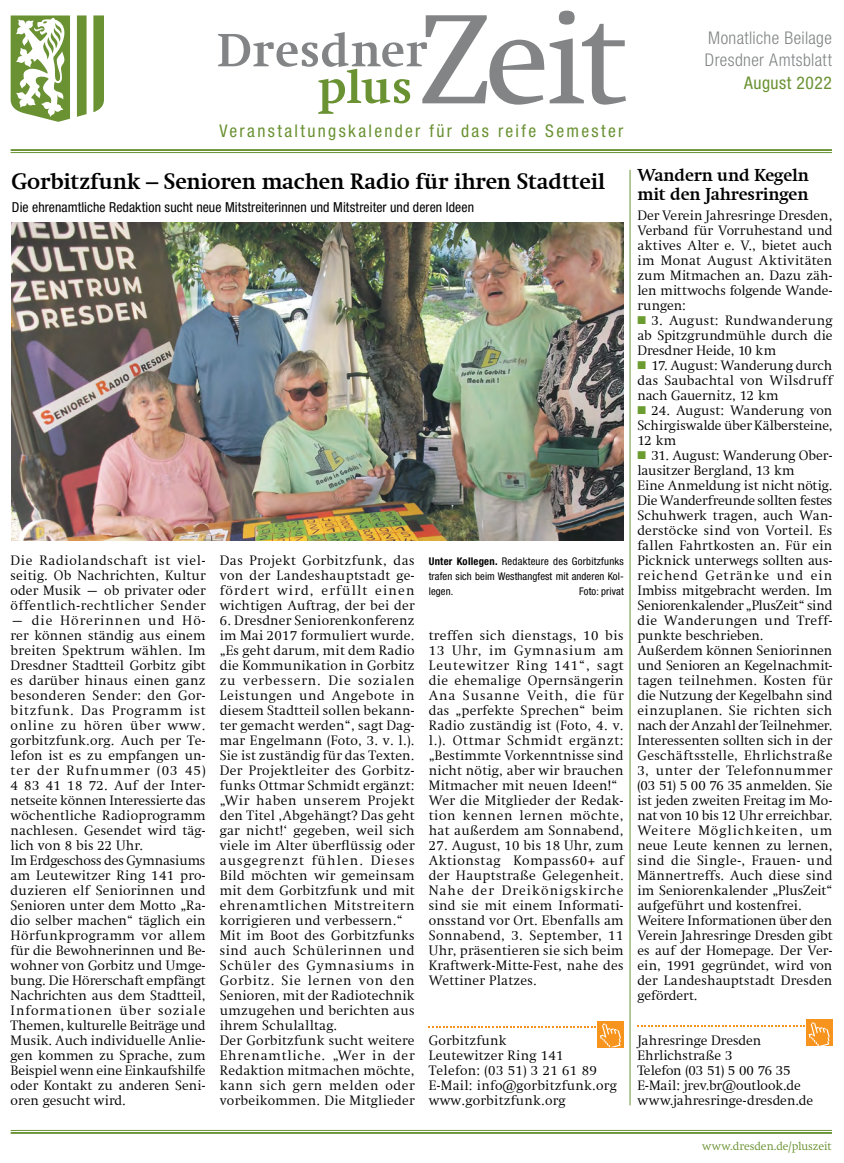
<style>
.page{position:relative;width:844px;height:1163px;background:#fff}
.page>*{position:absolute;margin:0;border:0;box-sizing:border-box;transform-origin:0 0}
.Pluszeit_Über_2spalt{font:700 22.5px "Swift Com";letter-spacing:-.01em;color:#000}
.Pluszeit_Kopf_Datum{font:condensed 17.5px "Helvetica Neue LT";letter-spacing:.13em;color:#6a9233}
.Pluszeit_Kopf_rechts{font:300 condensed 17.5px/22.5px "Helvetica Neue LT";letter-spacing:.02em;color:#828485}
.Pluszeit_Über_1spalt{font:700 17.5px/18.8px "Swift Com";letter-spacing:-.01em;color:#000}
.Pluszeit_Kopf_Datum-2{font:condensed 17.5px "Helvetica Neue LT";letter-spacing:.035em;color:#6a9233}
.Pluszeit_Fliesstext{font:300 13.75px/15px "Swift Com";letter-spacing:.02em;color:#000;text-align:justify}
.Pluszeit_Fliesstext-2{font:300 13.75px/15px "Swift Com";color:#000}
.Pluszeit_Subline{font:condensed 13.75px "Helvetica Neue LT";letter-spacing:.005em;color:#000}
.Pluszeit_Fliesstext-3{font:300 13.75px "Swift Com";letter-spacing:-.005em;color:#000}
.Pluszeit_Fliesstext-4{font:300 13.75px "Swift Com";letter-spacing:-.015em;color:#000}
.Fliesstext{font:300 11.25px "Swift";color:#6a9233}
.Bildunterschrift{font:condensed 10.62px/15px "Helvetica Neue LT";letter-spacing:.01em;color:#000;text-align:justify}
.s1{font-weight:700}
.s2{color:#6b9c30}
</style>
<div class="page">
<hr style="left:11px;top:1129px;width:820px;height:1px;background:#6a9233">
<hr style="left:11px;top:1131px;width:820px;height:2px;background:#6a9233">
<svg style="left:218px;top:11px;width:408px;height:103px"></svg>
<svg style="left:77px;top:15px;width:10px;height:102px"></svg>
<svg style="left:11px;top:15px;width:59px;height:107px"></svg>
<svg style="left:93px;top:15px;width:11px;height:97px"></svg>
<hr style="left:11px;top:152px;width:820px;height:1px;background:#6a9233">
<hr style="left:11px;top:149px;width:820px;height:2px;background:#6a9233">
<hr style="left:629px;top:170px;width:1px;height:935px;background:#6a9233">
<img style="left:11px;top:222px;width:612px;height:318px">
<div style="left:806px;top:1019px;width:26px;height:26px;background:#f7941e"></div>
<svg style="left:637px;top:1022px;width:192px;height:23px"></svg>
<div style="left:597px;top:1020px;width:26px;height:26px;background:#f7941e"></div>
<svg style="left:428px;top:1023px;width:192px;height:23px"></svg>
<p class="Pluszeit_Kopf_rechts" style="left:704px;top:26px;width:128px">Monatliche Beilage<br>Dresdner Amtsblatt</p>
<p class="Pluszeit_Kopf_Datum-2" style="left:744px;top:73px;width:89px">August 2022</p>
<p class="Pluszeit_Kopf_Datum" style="left:219px;top:120px;width:405px">Veranstaltungskalender für das reife Semester</p>
<p class="Pluszeit_Über_2spalt" style="left:12px;top:168px;width:594px">Gorbitzfunk – Senioren machen Radio für ihren Stadtteil</p>
<p class="Pluszeit_Subline" style="left:12px;top:199px;width:463px">Die ehrenamtliche Redaktion sucht neue Mitstreiterinnen und Mitstreiter und deren Ideen</p>
<p class="Pluszeit_Fliesstext" style="left:11px;top:553px;width:196px">Die Radiolandschaft ist viel&shy;seitig. Ob Nachrichten, Kultur oder Musik – ob privater oder öffentlich-rechtlicher Sender</p>
<p class="Pluszeit_Fliesstext" style="left:11px;top:613px;width:196px">– die Hörerinnen und Hö&shy;rer können ständig aus einem breiten Spektrum wählen. Im Dresdner Stadtteil Gorbitz gibt es darüber hinaus einen ganz besonderen Sender: den Gor&shy;bitzfunk. Das Programm ist online zu hören über www. gorbitzfunk.org. Auch per Te&shy;lefon ist es zu empfangen un&shy;ter der Rufnummer (03 45)<br>4 83 41 18 72. Auf der Inter&shy;netseite können Interessierte das wöchentliche Radioprogramm nachlesen. Gesendet wird täg&shy;lich von 8 bis 22 Uhr.</p>
<p class="Pluszeit_Fliesstext" style="left:11px;top:853px;width:196px">Im Erdgeschoss des Gymnasiums am Leutewitzer Ring 141 pro&shy;duzieren elf Seniorinnen und Senioren unter dem Motto „Ra&shy;dio selber machen“ täglich ein Hörfunkprogramm vor allem für die Bewohnerinnen und Be&shy;wohner von Gorbitz und Umge&shy;bung. Die Hörerschaft empfängt Nachrichten aus dem Stadtteil, Informationen über soziale Themen, kulturelle Beiträge und Musik. Auch individuelle Anlie&shy;gen kommen zu Sprache, zum Beispiel wenn eine Einkaufshilfe oder Kontakt zu anderen Seni&shy;oren gesucht wird.</p>
<p class="Pluszeit_Fliesstext" style="left:220px;top:553px;width:196px">Das Projekt Gorbitzfunk, das von der Landeshauptstadt ge&shy;fördert wird, erfüllt einen wichtigen Auftrag, der bei der</p>
<p class="Pluszeit_Fliesstext" style="left:220px;top:613px;width:196px">6. Dresdner Seniorenkonferenz im Mai 2017 formuliert wurde. „Es geht darum, mit dem Radio die Kommunikation in Gorbitz zu verbessern. Die sozialen Leistungen und Angebote in diesem Stadtteil sollen bekann&shy;ter gemacht werden“, sagt Dag&shy;mar Engelmann (Foto, 3. v. l.).<br>Sie ist zuständig für das Texten.</p>
<p class="Pluszeit_Fliesstext" style="left:220px;top:763px;width:196px">Der Projektleiter des Gorbitz&shy;funks Ottmar Schmidt ergänzt: „Wir haben unserem Projekt den Titel ‚Abgehängt? Das geht gar nicht!‘ gegeben, weil sich viele im Alter überflüssig oder ausgegrenzt fühlen. Dieses Bild möchten wir gemeinsam mit dem Gorbitzfunk und mit ehrenamtlichen Mitstreitern korrigieren und verbessern.“</p>
<p class="Pluszeit_Fliesstext" style="left:220px;top:928px;width:196px">Mit im Boot des Gorbitzfunks sind auch Schülerinnen und Schüler des Gymnasiums in Gorbitz. Sie lernen von den Senioren, mit der Radiotechnik umzugehen und berichten aus ihrem Schulalltag.</p>
<p class="Pluszeit_Fliesstext" style="left:220px;top:1033px;width:196px">Der Gorbitzfunk sucht weitere Ehrenamtliche. „Wer in der Redaktion mitmachen möchte, kann sich gern melden oder vorbeikommen. Die Mitglieder</p>
<p class="Bildunterschrift" style="left:428px;top:553px;width:196px"><span class="s1">Unter Kollegen.</span> Redakteure des Gorbitzfunks trafen sich beim Westhangfest mit anderen Kol&shy;legen.</p>
<p class="Bildunterschrift" style="left:579px;top:583px;width:46px">Foto: privat</p>
<p class="Pluszeit_Fliesstext" style="left:428px;top:628px;width:196px">treffen sich dienstags, 10 bis 13 Uhr, im Gymnasium am Leutewitzer Ring 141“, sagt die ehemalige Opernsängerin Ana Susanne Veith, die für das „perfekte Sprechen“ beim Radio zuständig ist (Foto, 4. v. l.). Ottmar Schmidt ergänzt: „Bestimmte Vorkenntnisse sind nicht nötig, aber wir brauchen Mitmacher mit neuen Ideen!“</p>
<p class="Pluszeit_Fliesstext" style="left:428px;top:793px;width:196px">Wer die Mitglieder der Redak&shy;tion kennen lernen möchte, hat außerdem am Sonnabend,</p>
<p class="Pluszeit_Fliesstext" style="left:428px;top:838px;width:196px">27. August, 10 bis 18 Uhr, zum Aktionstag Kompass60+ auf der Hauptstraße Gelegenheit.<br>Nahe der Dreikönigskirche sind sie mit einem Informati&shy;onsstand vor Ort. Ebenfalls am Sonnabend, 3. September, 11<br>Uhr, präsentieren sie sich beim Kraftwerk-Mitte-Fest, nahe des Wettiner Platzes.</p>
<p class="Pluszeit_Fliesstext" style="left:428px;top:1033px;width:79px">Gorbitzfunk</p>
<p class="Pluszeit_Fliesstext" style="left:428px;top:1048px;width:136px">Leutewitzer Ring 141</p>
<p class="Pluszeit_Fliesstext" style="left:428px;top:1063px;width:169px">Telefon: (03 51) 3 21 61 89</p>
<p class="Pluszeit_Fliesstext" style="left:428px;top:1078px;width:189px">E-Mail: info@gorbitzfunk.org</p>
<p class="Pluszeit_Fliesstext" style="left:428px;top:1093px;width:138px">www.gorbitzfunk.org</p>
<p class="Pluszeit_Über_1spalt" style="left:637px;top:166px;width:173px">Wandern und Kegeln mit den Jahresringen</p>
<p class="Pluszeit_Fliesstext" style="left:637px;top:208px;width:196px">Der Verein Jahresringe Dresden, Verband für Vorruhestand und aktives Alter e. V., bietet auch im Monat August Aktivitäten zum Mitmachen an. Dazu zäh&shy;len mittwochs folgende Wande&shy;rungen:</p>
<p class="Pluszeit_Fliesstext" style="left:637px;top:313px;width:196px"><span class="s2">■</span> 3. August: Rundwanderung ab Spitzgrundmühle durch die Dresdner Heide, 10 km</p>
<p class="Pluszeit_Fliesstext" style="left:637px;top:358px;width:196px"><span class="s2">■</span> 17. August: Wanderung durch das Saubachtal von Wilsdruff nach Gauernitz, 12 km</p>
<p class="Pluszeit_Fliesstext-2" style="left:637px;top:403px;width:196px"><span class="s2">■</span> 24. August: Wanderung von<br>Schirgiswalde über Kälbersteine,</p>
<p class="Pluszeit_Fliesstext" style="left:637px;top:433px;width:40px">12 km</p>
<p class="Pluszeit_Fliesstext-2" style="left:637px;top:448px;width:196px"><span class="s2">■</span> 31. August: Wanderung Ober&shy;lausitzer Bergland, 13 km</p>
<p class="Pluszeit_Fliesstext-2" style="left:637px;top:478px;width:196px">Eine Anmeldung ist nicht nötig.</p>
<p class="Pluszeit_Fliesstext" style="left:637px;top:493px;width:196px">Die Wanderfreunde sollten festes Schuhwerk tragen, auch Wan&shy;derstöcke sind von Vorteil. Es fallen Fahrtkosten an. Für ein Picknick unterwegs sollten aus&shy;reichend Getränke und ein Imbiss mitgebracht werden. Im Seniorenkalender „PlusZeit“ sind die Wanderungen und Treff&shy;punkte beschrieben.</p>
<p class="Pluszeit_Fliesstext" style="left:637px;top:643px;width:196px">Außerdem können Seniorinnen und Senioren an Kegelnachmit&shy;tagen teilnehmen. Kosten für die Nutzung der Kegelbahn sind einzuplanen. Sie richten sich nach der Anzahl der Teilnehmer.<br>Interessenten sollten sich in der Geschäftsstelle, Ehrlichstraße 3, unter der Telefonnummer (03 51) 5 00 76 35 anmelden. Sie ist jeden zweiten Freitag im Mo&shy;nat von 10 bis 12 Uhr erreichbar.</p>
<p class="Pluszeit_Fliesstext" style="left:637px;top:823px;width:196px">Weitere Möglichkeiten, um neue Leute kennen zu lernen, sind die Single-, Frauen- und Männertreffs. Auch diese sind im Seniorenkalender „PlusZeit“ aufgeführt und kostenfrei.</p>
<p class="Pluszeit_Fliesstext" style="left:637px;top:913px;width:196px">Weitere Informationen über den Verein Jahresringe Dresden gibt es auf der Homepage. Der Ver&shy;ein, 1991 gegründet, wird von der Landeshauptstadt Dresden gefördert.</p>
<p class="Pluszeit_Fliesstext-2" style="left:637px;top:1033px;width:125px">Jahresringe Dresden</p>
<p class="Pluszeit_Fliesstext" style="left:637px;top:1048px;width:97px">Ehrlichstraße 3</p>
<p class="Pluszeit_Fliesstext-4" style="left:637px;top:1062px;width:155px">Telefon (03 51) 5 00 76 35</p>
<p class="Pluszeit_Fliesstext-3" style="left:637px;top:1077px;width:165px">E-Mail: jrev.br@outlook.de</p>
<p class="Pluszeit_Fliesstext-2" style="left:637px;top:1093px;width:177px">www.jahresringe-dresden.de</p>
<p class="Fliesstext" style="left:702px;top:1139px;width:131px">www.dresden.de/pluszeit</p>
</div>
